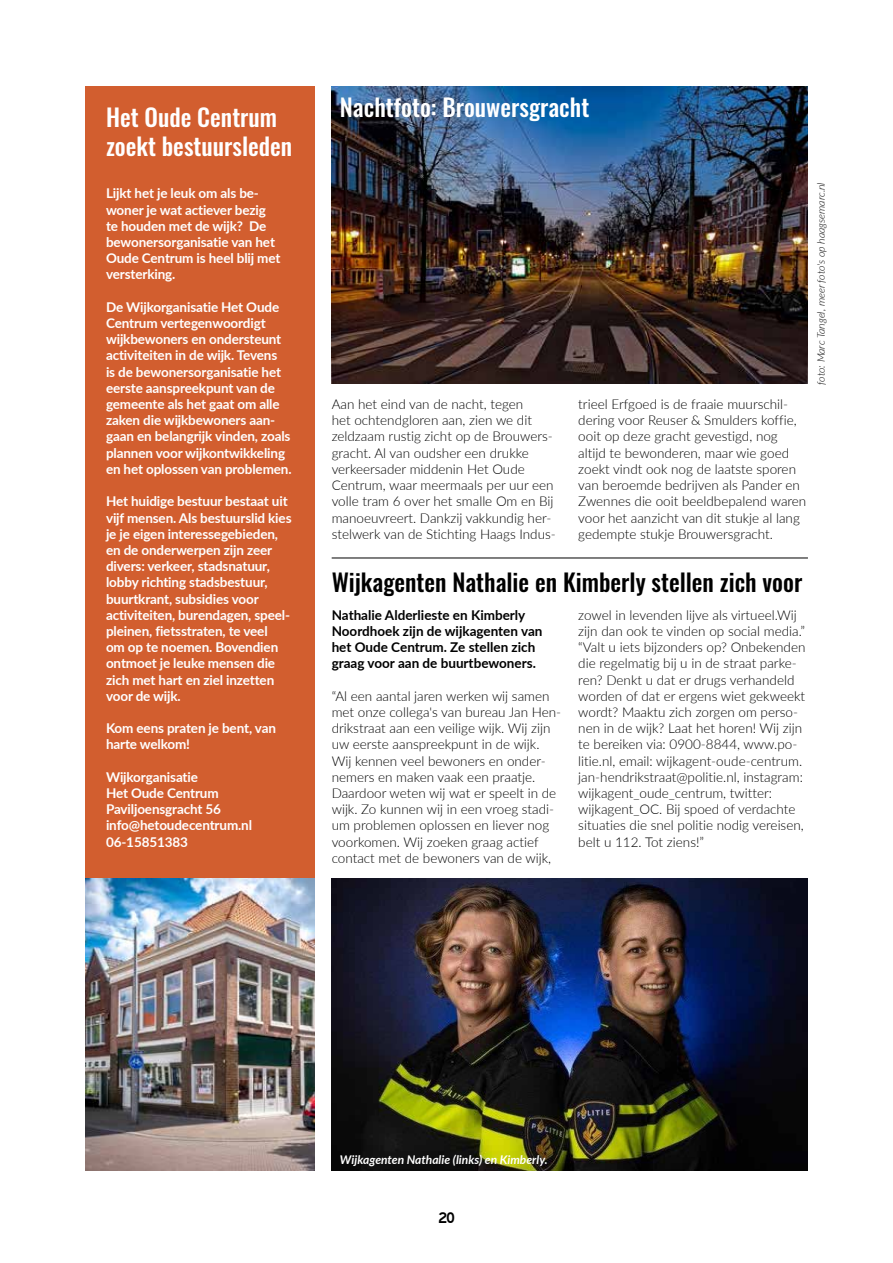
<style>
.page{position:relative;width:893px;height:1263px;background:#fff}
.page>*{position:absolute;margin:0;border:0;box-sizing:border-box;transform-origin:0 0}
.t1{font:500 24px/28.8px "Oswald";color:#fff}
.t2{font:500 24px "Oswald";color:#000}
.t3{font:700 15px "Identikal Sans";color:#000}
.t4{font:300 13.5px/16.2px "Lato";color:#000}
.t5{font:700 13.5px/16.2px "Lato";letter-spacing:-.01em;color:#fff}
.t6{font:700 13.5px/16.2px "Lato";color:#000}
.t7{font:italic 700 12px "Lato";color:#fff}
.t8{font:italic 300 10.5px "Lato";color:#000}
</style>
<div class="page">
<img style="left:332px;top:87px;width:476px;height:297px">
<div style="left:85px;top:87px;width:230px;height:1083px;background:#d25e2f"></div>
<img style="left:85px;top:879px;width:230px;height:292px">
<img style="left:332px;top:879px;width:476px;height:292px">
<hr style="left:332px;top:558px;width:476px;height:1px;background:#000">
<h1 class="t1" style="left:106px;top:104px;width:188px">Het Oude Centrum zoekt bestuursleden</h1>
<p class="t5" style="left:106px;top:185px;width:176px">Lijkt het je leuk om als be&shy;woner je wat actiever bezig te houden met de wijk? De bewonersorganisatie van het<br>Oude Centrum is heel blij met versterking.</p>
<p class="t5" style="left:106px;top:298px;width:187px">De Wijkorganisatie Het Oude<br>Centrum vertegenwoordigt wijkbewoners en ondersteunt activiteiten in de wijk. Tevens<br>is de bewonersorganisatie het eerste aanspreekpunt van de gemeente als het gaat om alle zaken die wijkbewoners aan&shy;gaan en belangrijk vinden, zoals plannen voor wijkontwikkeling en het oplossen van problemen.</p>
<p class="t5" style="left:106px;top:493px;width:187px">Het huidige bestuur bestaat uit vijf mensen. Als bestuurslid kies je je eigen interessegebieden, en de onderwerpen zijn zeer divers: verkeer, stadsnatuur, lobby richting stadsbestuur, buurtkrant, subsidies voor activiteiten, burendagen, speel&shy;pleinen, fietsstraten, te veel<br>om op te noemen. Bovendien ontmoet je leuke mensen die zich met hart en ziel inzetten voor de wijk.</p>
<p class="t5" style="left:106px;top:719px;width:171px">Kom eens praten je bent, van harte welkom!</p>
<p class="t5" style="left:106px;top:768px;width:148px">Wijkorganisatie<br>Het Oude Centrum<br>Paviljoensgracht 56 info@hetoudecentrum.nl<br>06-15851383</p>
<h1 class="t1" style="left:340px;top:94px;width:251px">Nachtfoto: Brouwersgracht</h1>
<p class="t4" style="left:332px;top:396px;width:226px">Aan het eind van de nacht, tegen<br>het ochtendgloren aan, zien we dit zeldzaam rustig zicht op de Brouwers&shy;gracht. Al van oudsher een drukke verkeersader middenin Het Oude Centrum, waar meermaals per uur een volle tram 6 over het smalle Om en Bij manoeuvreert. Dankzij vakkundig her&shy;stelwerk van de Stichting Haags Indus-</p>
<p class="t4" style="left:578px;top:396px;width:230px">trieel Erfgoed is de fraaie muurschil&shy;dering voor Reuser &amp; Smulders koffie, ooit op deze gracht gevestigd, nog altijd te bewonderen, maar wie goed zoekt vindt ook nog de laatste sporen van beroemde bedrijven als Pander en Zwennes die ooit beeldbepalend waren voor het aanzicht van dit stukje al lang gedempte stukje Brouwersgracht.</p>
<p class="t8" style="left:814px;top:385px;width:204px;rotate:-90deg">foto: Marc Tangel, meer foto's op haagsemarc.nl</p>
<h1 class="t2" style="left:332px;top:565px;width:472px">Wijkagenten Nathalie en Kimberly stellen zich voor</h1>
<p class="t6" style="left:332px;top:606px;width:212px">Nathalie Alderlieste en Kimberly Noordhoek zijn de wijkagenten van het Oude Centrum. Ze stellen zich graag voor aan de buurtbewoners.</p>
<p class="t4" style="left:332px;top:687px;width:231px">“Al een aantal jaren werken wij samen met onze collega's van bureau Jan Hen&shy;drikstraat aan een veilige wijk. Wij zijn uw eerste aanspreekpunt in de wijk.<br>Wij kennen veel bewoners en onder&shy;nemers en maken vaak een praatje.<br>Daardoor weten wij wat er speelt in de wijk. Zo kunnen wij in een vroeg stadi&shy;um problemen oplossen en liever nog voorkomen. Wij zoeken graag actief contact met de bewoners van de wijk,</p>
<p class="t4" style="left:578px;top:606px;width:229px">zowel in levenden lijve als virtueel.Wij zijn dan ook te vinden op social media.” “Valt u iets bijzonders op? Onbekenden die regelmatig bij u in de straat parke&shy;ren? Denkt u dat er drugs verhandeld worden of dat er ergens wiet gekweekt wordt? Maaktu zich zorgen om perso&shy;nen in de wijk? Laat het horen! Wij zijn te bereiken via: 0900-8844, www.po&shy;litie.nl, email: wijkagent-oude-centrum. jan-hendrikstraat@politie.nl, instagram: wijkagent_oude_centrum, twitter: wijkagent_OC. Bij spoed of verdachte situaties die snel politie nodig vereisen, belt u 112. Tot ziens!”</p>
<p class="t7" style="left:340px;top:1151px;width:209px">Wijkagenten Nathalie (links) en Kimberly.</p>
<p class="t3" style="left:439px;top:1209px;width:17px">20</p>
</div>
